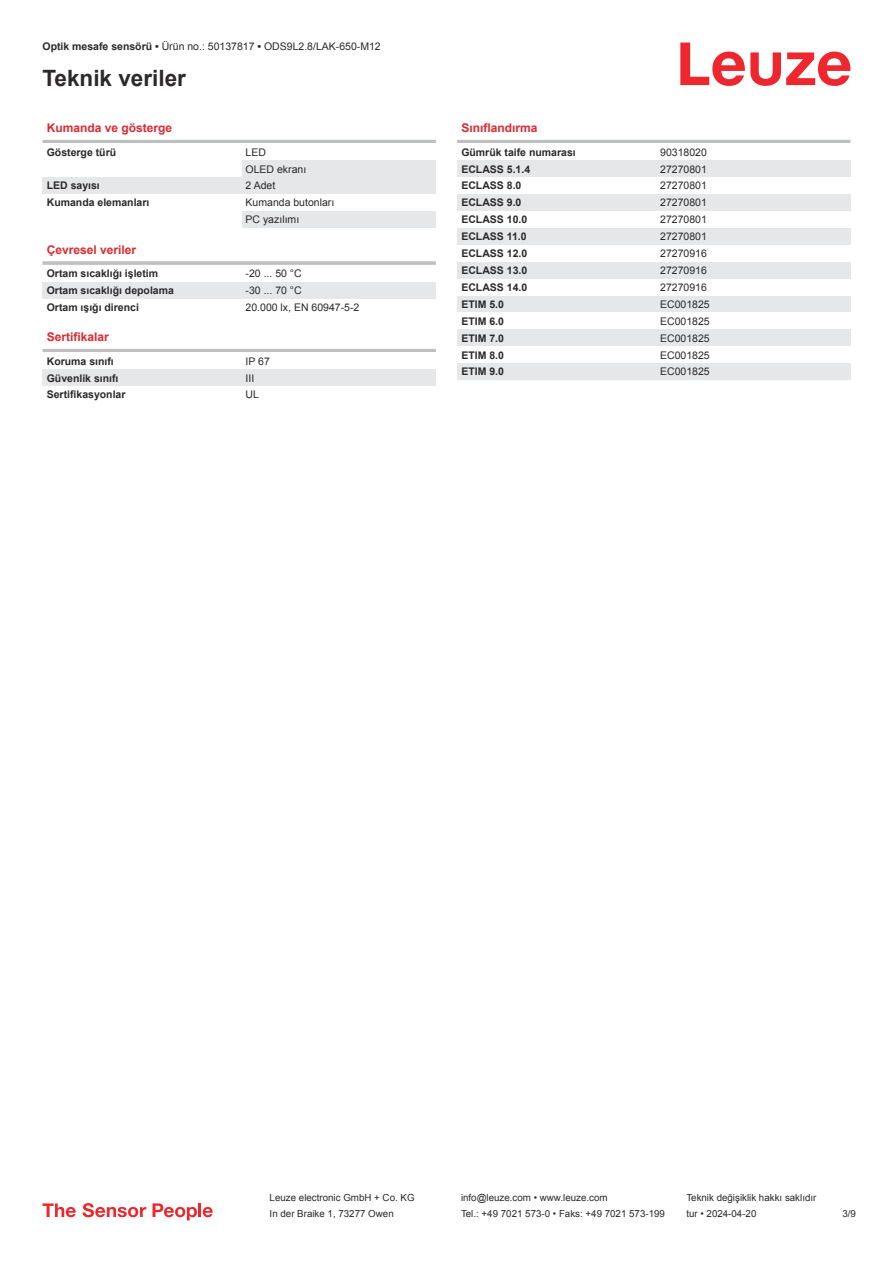
<style>
.page{position:relative;width:893px;height:1263px;background:#fff}
.page>*{position:absolute;margin:0;border:0;box-sizing:border-box;transform-origin:0 0}
.t1{font:700 22.5px "Arial";color:#2b292a}
.t2{font:700 12px "Arial";color:#db2a30}
.t3{font:700 10.5px "Arial";color:#2b292a}
.t4{font:10.5px/17px "Arial";color:#2b292a}
.t5{font:9.75px "Arial";color:#2b292a}
.s1{font-weight:700}
</style>
<div class="page">
<svg style="left:680px;top:43px;width:170px;height:43px"></svg>
<hr style="left:43px;top:140px;width:393px;height:3px;background:#bdbfc1">
<div style="left:242px;top:160px;width:194px;height:17px;background:#e6e7e9"></div>
<div style="left:43px;top:177px;width:199px;height:17px;background:#e6e7e9"></div>
<div style="left:242px;top:177px;width:194px;height:17px;background:#e6e7e9"></div>
<div style="left:242px;top:211px;width:194px;height:17px;background:#e6e7e9"></div>
<hr style="left:43px;top:261px;width:393px;height:4px;background:#c5c7c9">
<div style="left:43px;top:282px;width:199px;height:17px;background:#e6e7e9"></div>
<div style="left:242px;top:282px;width:194px;height:17px;background:#e6e7e9"></div>
<hr style="left:43px;top:349px;width:393px;height:3px;background:#bdbfc1">
<div style="left:43px;top:369px;width:199px;height:17px;background:#e6e7e9"></div>
<div style="left:242px;top:369px;width:194px;height:17px;background:#e6e7e9"></div>
<hr style="left:457px;top:140px;width:393px;height:3px;background:#bdbfc1">
<div style="left:457px;top:160px;width:200px;height:17px;background:#e6e7e9"></div>
<div style="left:657px;top:160px;width:193px;height:17px;background:#e6e7e9"></div>
<div style="left:457px;top:194px;width:200px;height:17px;background:#e6e7e9"></div>
<div style="left:657px;top:194px;width:193px;height:17px;background:#e6e7e9"></div>
<div style="left:457px;top:228px;width:200px;height:17px;background:#e6e7e9"></div>
<div style="left:657px;top:228px;width:193px;height:17px;background:#e6e7e9"></div>
<div style="left:457px;top:262px;width:200px;height:17px;background:#e6e7e9"></div>
<div style="left:657px;top:262px;width:193px;height:17px;background:#e6e7e9"></div>
<div style="left:457px;top:296px;width:200px;height:16px;background:#e6e7e9"></div>
<div style="left:657px;top:296px;width:193px;height:16px;background:#e6e7e9"></div>
<div style="left:457px;top:329px;width:200px;height:17px;background:#e6e7e9"></div>
<div style="left:657px;top:329px;width:193px;height:17px;background:#e6e7e9"></div>
<div style="left:457px;top:363px;width:200px;height:17px;background:#e6e7e9"></div>
<div style="left:657px;top:363px;width:193px;height:17px;background:#e6e7e9"></div>
<svg style="left:43px;top:1203px;width:33px;height:14px"></svg>
<svg style="left:83px;top:1203px;width:63px;height:14px"></svg>
<svg style="left:153px;top:1203px;width:44px;height:17px"></svg>
<hr style="left:198px;top:1203px;width:3px;height:14px;background:#ed272d">
<svg style="left:203px;top:1207px;width:10px;height:10px"></svg>
<p class="t4" style="left:43px;top:39px;width:340px"><span class="s1">Optik mesafe sensörü •</span> Ürün no.: 50137817 <span class="s1">•</span> ODS9L2.8/LAK-650-M12</p>
<h1 class="t1" style="left:43px;top:70px;width:145px">Teknik veriler</h1>
<p class="t2" style="left:47px;top:123px;width:127px">Kumanda ve gösterge</p>
<p class="t3" style="left:47px;top:148px;width:71px">Gösterge türü</p>
<p class="t4" style="left:246px;top:144px;width:62px">LED<br>OLED ekranı</p>
<p class="t3" style="left:47px;top:178px;width:55px">LED sayısı</p>
<p class="t4" style="left:246px;top:178px;width:31px">2 Adet</p>
<p class="t3" style="left:47px;top:195px;width:104px">Kumanda elemanları</p>
<p class="t4" style="left:246px;top:194px;width:90px">Kumanda butonları<br>PC yazılımı</p>
<p class="t2" style="left:47px;top:245px;width:91px">Çevresel veriler</p>
<p class="t3" style="left:47px;top:266px;width:113px">Ortam sıcaklığı işletim</p>
<p class="t4" style="left:246px;top:265px;width:58px">-20 ... 50 °C</p>
<p class="t3" style="left:47px;top:283px;width:129px">Ortam sıcaklığı depolama</p>
<p class="t4" style="left:246px;top:282px;width:58px">-30 ... 70 °C</p>
<p class="t3" style="left:47px;top:300px;width:94px">Ortam ışığı direnci</p>
<p class="t4" style="left:246px;top:299px;width:115px">20.000 lx, EN 60947-5-2</p>
<p class="t2" style="left:47px;top:332px;width:64px">Sertifikalar</p>
<p class="t3" style="left:47px;top:354px;width:69px">Koruma sınıfı</p>
<p class="t4" style="left:246px;top:352px;width:26px">IP 67</p>
<p class="t3" style="left:47px;top:370px;width:73px">Güvenlik sınıfı</p>
<p class="t4" style="left:246px;top:370px;width:10px">III</p>
<p class="t3" style="left:47px;top:391px;width:80px">Sertifikasyonlar</p>
<p class="t4" style="left:246px;top:387px;width:15px">UL</p>
<p class="t2" style="left:461px;top:120px;width:78px">Sınıflandırma</p>
<p class="t3" style="left:461px;top:145px;width:116px">Gümrük taife numarası</p>
<p class="t4" style="left:660px;top:144px;width:48px">90318020</p>
<p class="t3" style="left:461px;top:165px;width:70px">ECLASS 5.1.4</p>
<p class="t4" style="left:660px;top:161px;width:48px">27270801</p>
<p class="t3" style="left:461px;top:182px;width:62px">ECLASS 8.0</p>
<p class="t4" style="left:660px;top:178px;width:48px">27270801</p>
<p class="t3" style="left:461px;top:199px;width:62px">ECLASS 9.0</p>
<p class="t4" style="left:660px;top:195px;width:48px">27270801</p>
<p class="t3" style="left:461px;top:216px;width:67px">ECLASS 10.0</p>
<p class="t4" style="left:660px;top:212px;width:48px">27270801</p>
<p class="t3" style="left:461px;top:233px;width:67px">ECLASS 11.0</p>
<p class="t4" style="left:660px;top:229px;width:48px">27270801</p>
<p class="t3" style="left:461px;top:249px;width:67px">ECLASS 12.0</p>
<p class="t4" style="left:660px;top:246px;width:48px">27270916</p>
<p class="t3" style="left:461px;top:266px;width:67px">ECLASS 13.0</p>
<p class="t4" style="left:660px;top:263px;width:48px">27270916</p>
<p class="t3" style="left:461px;top:283px;width:67px">ECLASS 14.0</p>
<p class="t4" style="left:660px;top:280px;width:48px">27270916</p>
<p class="t3" style="left:461px;top:300px;width:44px">ETIM 5.0</p>
<p class="t4" style="left:660px;top:296px;width:51px">EC001825</p>
<p class="t3" style="left:461px;top:317px;width:44px">ETIM 6.0</p>
<p class="t4" style="left:660px;top:312px;width:51px">EC001825</p>
<p class="t3" style="left:461px;top:334px;width:44px">ETIM 7.0</p>
<p class="t4" style="left:660px;top:329px;width:51px">EC001825</p>
<p class="t3" style="left:461px;top:351px;width:44px">ETIM 8.0</p>
<p class="t4" style="left:660px;top:346px;width:51px">EC001825</p>
<p class="t3" style="left:461px;top:368px;width:44px">ETIM 9.0</p>
<p class="t4" style="left:660px;top:363px;width:51px">EC001825</p>
<p class="t5" style="left:270px;top:1191px;width:146px">Leuze electronic GmbH + Co. KG</p>
<p class="t5" style="left:461px;top:1191px;width:148px">info@leuze.com • www.leuze.com</p>
<p class="t5" style="left:686px;top:1191px;width:132px">Teknik değişiklik hakkı saklıdır</p>
<p class="t5" style="left:270px;top:1207px;width:126px">In der Braike 1, 73277 Owen</p>
<p class="t5" style="left:461px;top:1207px;width:205px">Tel.: +49 7021 573-0 • Faks: +49 7021 573-199</p>
<p class="t5" style="left:686px;top:1207px;width:72px">tur • 2024-04-20</p>
<p class="t5" style="left:842px;top:1210px;width:15px">3 /9</p>
</div>
